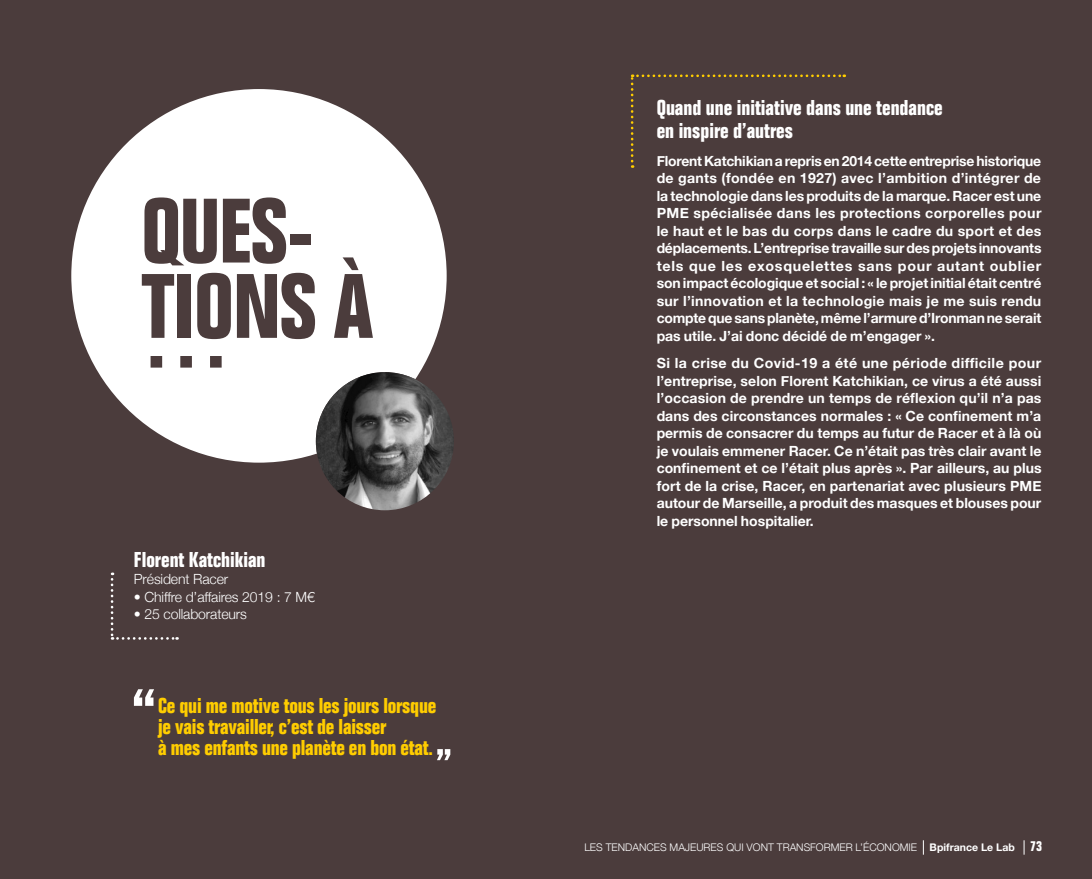
<style>
.page{position:relative;width:1092px;height:879px;background:#fff}
.page>*{position:absolute;margin:0;border:0;box-sizing:border-box;transform-origin:0 0}
.t1{font:700 condensed 89.25px/75.2px "Folio";letter-spacing:-.01em;color:#4b3c3c}
.t2{font:700 condensed 21px/21px "Folio";letter-spacing:-.01em;color:#ffcd00}
.t3{font:700 condensed 21px/22.8px "Folio";color:#fff}
.t4{font:700 14px/17.5px "Helvetica Neue";color:#fff;text-align:justify}
.t5{font:300 14px "Helvetica Neue";letter-spacing:-.01em;color:#fff}
.t6{font:300 10.5px "Helvetica Neue";color:#fff}
.s1{font-weight:700}
.s2{font-family:"Folio";font-weight:700;font-stretch:condensed;font-size:14px}
</style>
<div class="page">
<div style="left:0;top:0;width:1091px;height:878px;background:#4b3c3c"></div>
<div style="left:71px;top:89px;width:375px;height:373px;background:#fff;border-radius:50%"></div>
<svg style="left:630px;top:74px;width:214px;height:94px"></svg>
<svg style="left:111px;top:572px;width:66px;height:67px"></svg>
<svg style="left:160px;top:250px;width:24px;height:15px"></svg>
<img style="left:316px;top:372px;width:138px;height:138px;border-radius:69px">
<svg style="left:134px;top:689px;width:20px;height:16px"></svg>
<svg style="left:437px;top:749px;width:13px;height:10px"></svg>
<svg style="left:922px;top:840px;width:1px;height:14px"></svg>
<svg style="left:1023px;top:840px;width:1px;height:14px"></svg>
<h1 class="t1" style="left:141px;top:194px;width:233px">OUES-<br>TIONS À</h1>
<h1 class="t1" style="left:141px;top:299px;width:91px">…</h1>
<h2 class="t3" style="left:134px;top:547px;width:133px">Florent Katchikian</h2>
<p class="t5" style="left:134px;top:567px;width:96px">Président Racer</p>
<p class="t5" style="left:134px;top:585px;width:182px">• Chiffre d’affaires 2019 : 7 M€</p>
<p class="t5" style="left:134px;top:602px;width:114px">• 25 collaborateurs</p>
<h2 class="t2" style="left:158px;top:694px;width:279px">Ce qui me motive tous les jours lorsque je vais travailler, c’est de laisser<br>à mes enfants une planète en bon état.</h2>
<h2 class="t3" style="left:656px;top:97px;width:287px">Quand une initiative dans une tendance en inspire d’autres</h2>
<p class="t4" style="left:656px;top:152px;width:386px">Florent Katchikian a repris en 2014 cette entreprise historique de gants (fondée en 1927) avec l’ambition d’intégrer de la technologie dans les produits de la marque. Racer est une PME spécialisée dans les protections corporelles pour le haut et le bas du corps dans le cadre du sport et des déplacements. L’entreprise travaille sur des projets innovants tels que les exosquelettes sans pour autant oublier son impact écologique et social : « le projet initial était centré sur l’innovation et la technologie mais je me suis rendu compte que sans planète, même l’armure d’Ironman ne serait pas utile. J’ai donc décidé de m’engager ».</p>
<p class="t4" style="left:656px;top:355px;width:386px">Si la crise du Covid-19 a été une période difficile pour l’entreprise, selon Florent Katchikian, ce virus a été aussi l’occasion de prendre un temps de réflexion qu’il n’a pas dans des circonstances normales : « Ce confinement m’a permis de consacrer du temps au futur de Racer et à là où je voulais emmener Racer. Ce n’était pas très clair avant le confinement et ce l’était plus après ». Par ailleurs, au plus fort de la crise, Racer, en partenariat avec plusieurs PME autour de Marseille, a produit des masques et blouses pour le personnel hospitalier.</p>
<p class="t6" style="left:584px;top:838px;width:459px">LES TENDANCES MAJEURES QUI VONT TRANSFORMER L’ÉCONOMIE <span class="s1">Bpifrance Le Lab</span> <span class="s2">73</span></p>
</div>
